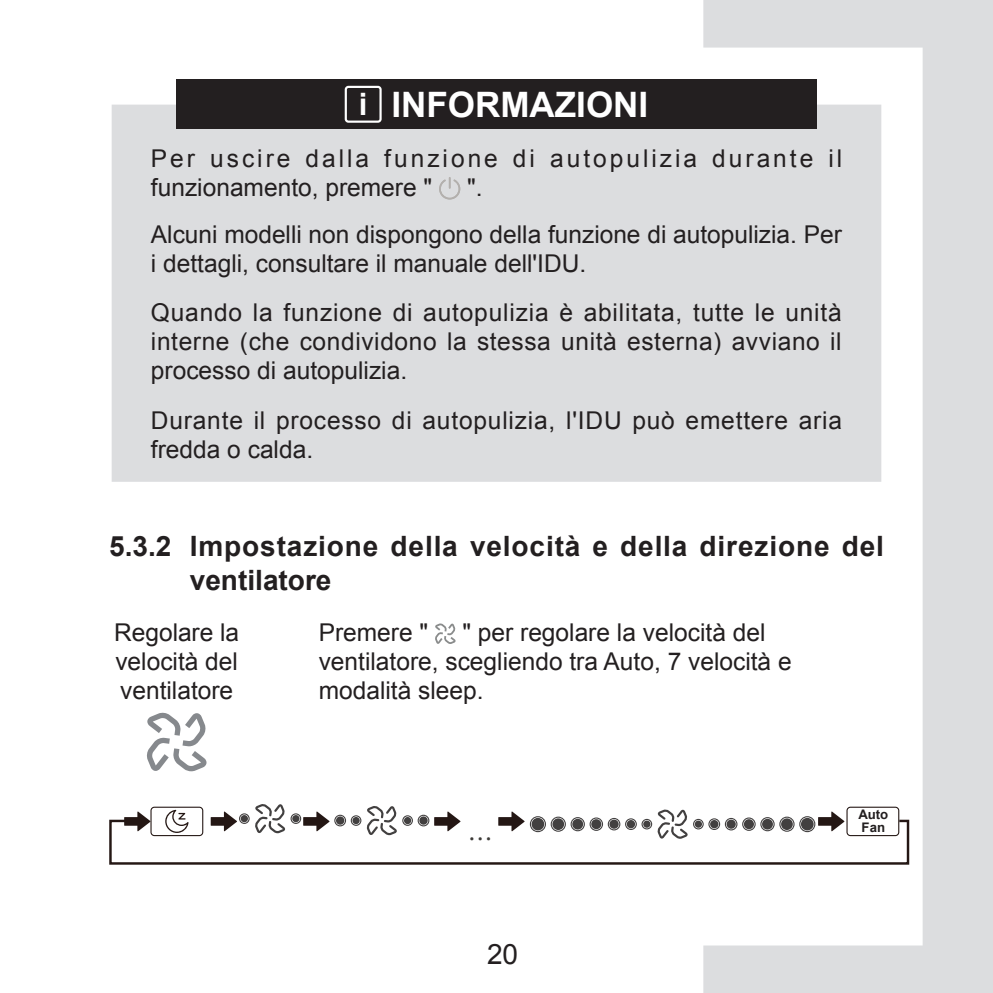
<style>
.page{position:relative;width:993px;height:993px;background:#fff}
.page>*{position:absolute;margin:0;border:0;box-sizing:border-box;transform-origin:0 0}
.t1{font:700 35px "Arial";color:#fff}
.t2{font:300 34.65px "Adobe Song Std";color:#3d3b38}
.T1-2{font:700 28px/33.6px "Arial";letter-spacing:.03em;color:#231f20}
.t3{font:28px "Arial";color:#231f20}
.t4{font:24.5px/29.4px "Arial";color:#231f20}
.t5{font:24.5px/29.4px "Arial";letter-spacing:.12em;color:#231f20}
.t6{font:24.5px/29.4px "Arial";letter-spacing:.035em;color:#231f20}
.t7{font:700 13.3px/13.3px "Arial";color:#231f20}
.s1{font-size:30.8px}
</style>
<div class="page">
<svg style="left:703px;top:0;width:289px;height:992px"></svg>
<div style="left:112px;top:105px;width:768px;height:376px;background:#dcdddf"></div>
<div style="left:176px;top:79px;width:640px;height:50px;background:#231f20"></div>
<div style="left:344px;top:86px;width:37px;height:37px;border:2px solid #fff;border-radius:3px"></div>
<svg style="left:439px;top:177px;width:21px;height:22px"></svg>
<svg style="left:435px;top:623px;width:20px;height:20px"></svg>
<svg style="left:147px;top:712px;width:60px;height:59px"></svg>
<svg style="left:109px;top:803px;width:801px;height:62px"></svg>
<p class="t1" style="left:358px;top:81px;width:291px"><span class="s1">i</span> INFORMAZIONI</p>
<p class="t5" style="left:151px;top:143px;width:692px">Per uscire dalla funzione di autopulizia durante il funzionamento, premere "</p>
<p class="t4" style="left:467px;top:173px;width:17px">".</p>
<p class="t4" style="left:151px;top:219px;width:692px">Alcuni modelli non dispongono della funzione di autopulizia. Per i dettagli, consultare il manuale dell'IDU.</p>
<p class="t4" style="left:151px;top:297px;width:692px;text-align:justify">Quando la funzione di autopulizia è abilitata, tutte le unità interne (che condividono la stessa unità esterna) avviano il processo di autopulizia.</p>
<p class="t6" style="left:151px;top:405px;width:692px">Durante il processo di autopulizia, l'IDU può emettere aria fredda o calda.</p>
<p class="T1-2" style="left:190px;top:530px;width:695px;text-indent:-80px">5.3.2 Impostazione della velocità e della direzione del ventilatore</p>
<p class="t4" style="left:114px;top:617px;width:126px;text-align:justify">Regolare la velocità del ventilatore</p>
<p class="t4" style="left:318px;top:617px;width:111px">Premere "</p>
<p class="t4" style="left:318px;top:617px;width:474px;text-indent:144px">" per regolare la velocità del ventilatore, scegliendo tra Auto, 7 velocità e modalità sleep.</p>
<h2 class="t2" style="left:468px;top:808px;width:26px">...</h2>
<p class="t3" style="left:487px;top:935px;width:33px">20</p>
<p class="t7" style="left:857px;top:807px;width:32px">Auto<br>Fan</p>
</div>
